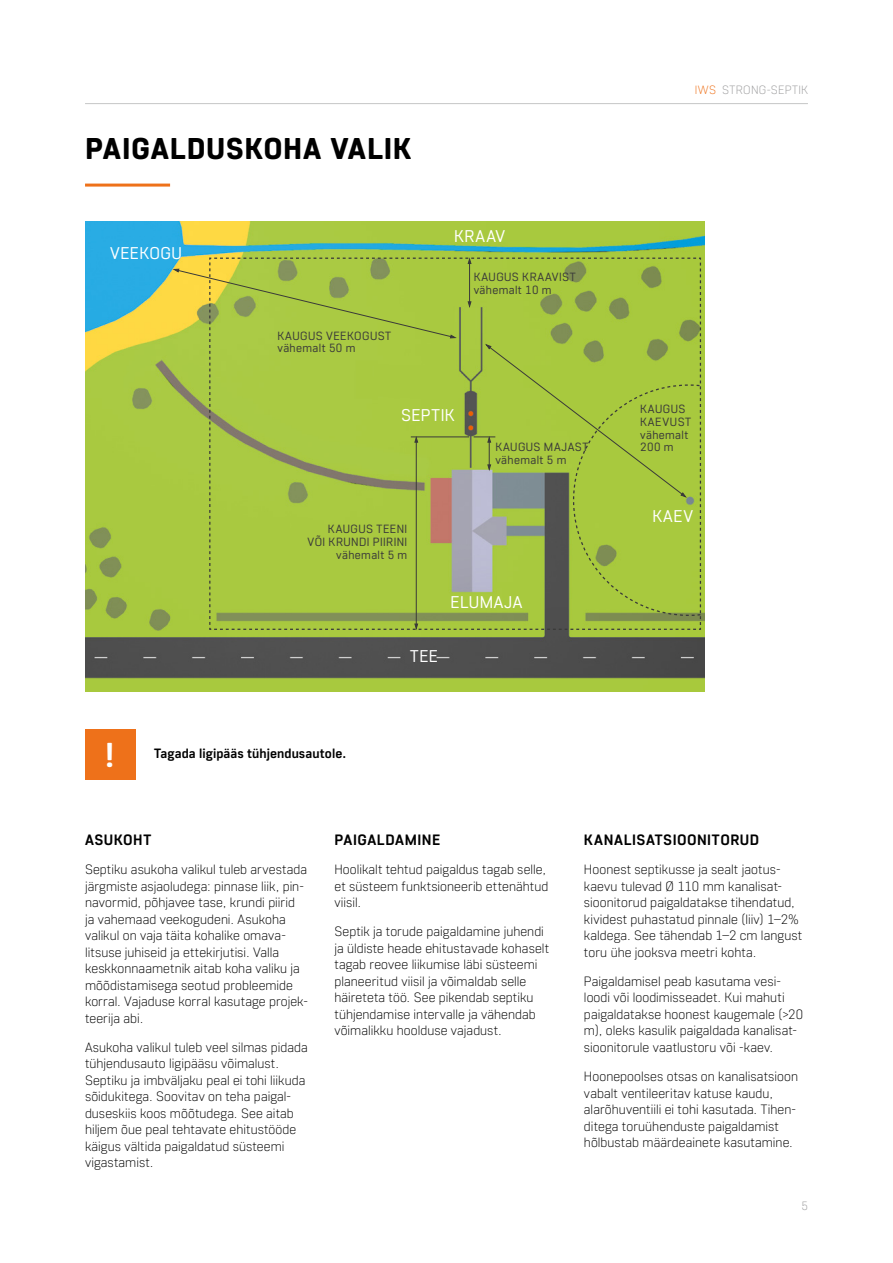
<style>
.page{position:relative;width:893px;height:1263px;background:#fff}
.page>*{position:absolute;margin:0;border:0;box-sizing:border-box;transform-origin:0 0}
.t1{font:700 34.5px "Core Sans R55";color:#fff}
.t2{font:800 30px "Core Sans R65";letter-spacing:.02em;color:#000}
.t3{font:16.95px "Core Sans R35";letter-spacing:.025em;color:#fff}
.t4{font:700 15px "Core Sans R55";letter-spacing:.03em;color:#000}
.t5{font:300 13.5px/16.5px "Core Sans R25";letter-spacing:.005em;color:#000}
.t6{font:700 13.5px "Core Sans R55";letter-spacing:.005em;color:#000}
.t7{font:300 12px "Core Sans R25";letter-spacing:.03em;color:#9c9c9d}
.t8{font:11.85px/12.8px "Core Sans R35";letter-spacing:.035em;color:#3a3a39}
.s1{color:#ee711a}
</style>
<div class="page">
<hr style="left:85px;top:103px;width:723px;height:1px;background:#c5c6c6">
<hr style="left:85px;top:184px;width:85px;height:3px;background:#ee711a">
<div style="left:85px;top:729px;width:51px;height:51px;background:#ee711a"></div>
<img style="left:85px;top:221px;width:619px;height:470px">
<svg style="left:173px;top:257px;width:529px;height:373px;background:#a4bf46"></svg>
<h2 class="t2" style="left:85px;top:130px;width:328px">PAIGALDUSKOHA VALIK</h2>
<p class="t3" style="left:110px;top:242px;width:73px">VEEKOGU</p>
<p class="t8" style="left:277px;top:329px;width:115px">KAUGUS VEEKOGUST vähemalt 50 m</p>
<p class="t3" style="left:454px;top:225px;width:52px">KRAAV</p>
<p class="t8" style="left:474px;top:270px;width:103px">KAUGUS KRAAVIST vähemalt 10 m</p>
<p class="t3" style="left:401px;top:404px;width:55px">SEPTIK</p>
<p class="t8" style="left:308px;top:522px;width:101px;text-align:right">KAUGUS TEENI<br>VÕI KRUNDI PIIRINI vähemalt 5 m</p>
<p class="t8" style="left:495px;top:440px;width:95px">KAUGUS MAJAST vähemalt 5 m</p>
<h1 class="t1" style="left:104px;top:732px;width:12px">!</h1>
<p class="t6" style="left:154px;top:744px;width:193px">Tagada ligipääs tühjendusautole.</p>
<p class="t3" style="left:450px;top:591px;width:73px">ELUMAJA</p>
<p class="t3" style="left:410px;top:645px;width:29px">TEE</p>
<p class="t7" style="left:695px;top:82px;width:115px"><span class="s1">IWS</span> STRONG-SEPTIK</p>
<p class="t8" style="left:640px;top:402px;width:52px">KAUGUS<br>KAEVUST vähemalt<br>200 m</p>
<p class="t3" style="left:652px;top:505px;width:42px">KAEV</p>
<p class="t4" style="left:85px;top:830px;width:68px">ASUKOHT</p>
<p class="t5" style="left:85px;top:861px;width:224px">Septiku asukoha valikul tuleb arvestada järgmiste asjaoludega: pinnase liik, pin&shy;navormid, põhjavee tase, krundi piirid<br>ja vahemaad veekogudeni. Asukoha valikul on vaja täita kohalike omava&shy;litsuse juhiseid ja ettekirjutisi. Valla keskkonnaametnik aitab koha valiku ja mõõdistamisega seotud probleemide korral. Vajaduse korral kasutage projek&shy;teerija abi.</p>
<p class="t5" style="left:85px;top:1038px;width:224px">Asukoha valikul tuleb veel silmas pidada tühjendusauto ligipääsu võimalust.<br>Septiku ja imbväljaku peal ei tohi liikuda sõidukitega. Soovitav on teha paigal&shy;duseskiis koos mõõtudega. See aitab hiljem õue peal tehtavate ehitustööde käigus vältida paigaldatud süsteemi vigastamist.</p>
<p class="t4" style="left:334px;top:830px;width:107px">PAIGALDAMINE</p>
<p class="t5" style="left:334px;top:861px;width:215px">Hoolikalt tehtud paigaldus tagab selle, et süsteem funktsioneerib ettenähtud viisil.</p>
<p class="t5" style="left:334px;top:923px;width:216px">Septik ja torude paigaldamine juhendi ja üldiste heade ehitustavade kohaselt tagab reovee liikumise läbi süsteemi planeeritud viisil ja võimaldab selle häireteta töö. See pikendab septiku tühjendamise intervalle ja vähendab võimalikku hoolduse vajadust.</p>
<p class="t4" style="left:584px;top:830px;width:177px">KANALISATSIOONITORUD</p>
<p class="t5" style="left:584px;top:861px;width:220px">Hoonest septikusse ja sealt jaotus&shy;kaevu tulevad Ø 110 mm kanalisat&shy;sioonitorud paigaldatakse tihendatud, kividest puhastatud pinnale (liiv) 1–2% kaldega. See tähendab 1–2 cm langust toru ühe jooksva meetri kohta.</p>
<p class="t5" style="left:584px;top:972px;width:221px">Paigaldamisel peab kasutama vesi&shy;loodi või loodimisseadet. Kui mahuti paigaldatakse hoonest kaugemale (&gt;20 m), oleks kasulik paigaldada kanalisat&shy;sioonitorule vaatlustoru või -kaev.</p>
<p class="t5" style="left:584px;top:1068px;width:215px">Hoonepoolses otsas on kanalisatsioon vabalt ventileeritav katuse kaudu, alarõhuventiili ei tohi kasutada. Tihen&shy;ditega toruühenduste paigaldamist hõlbustab määrdeainete kasutamine.</p>
<p class="t7" style="left:801px;top:1198px;width:8px">5</p>
</div>
